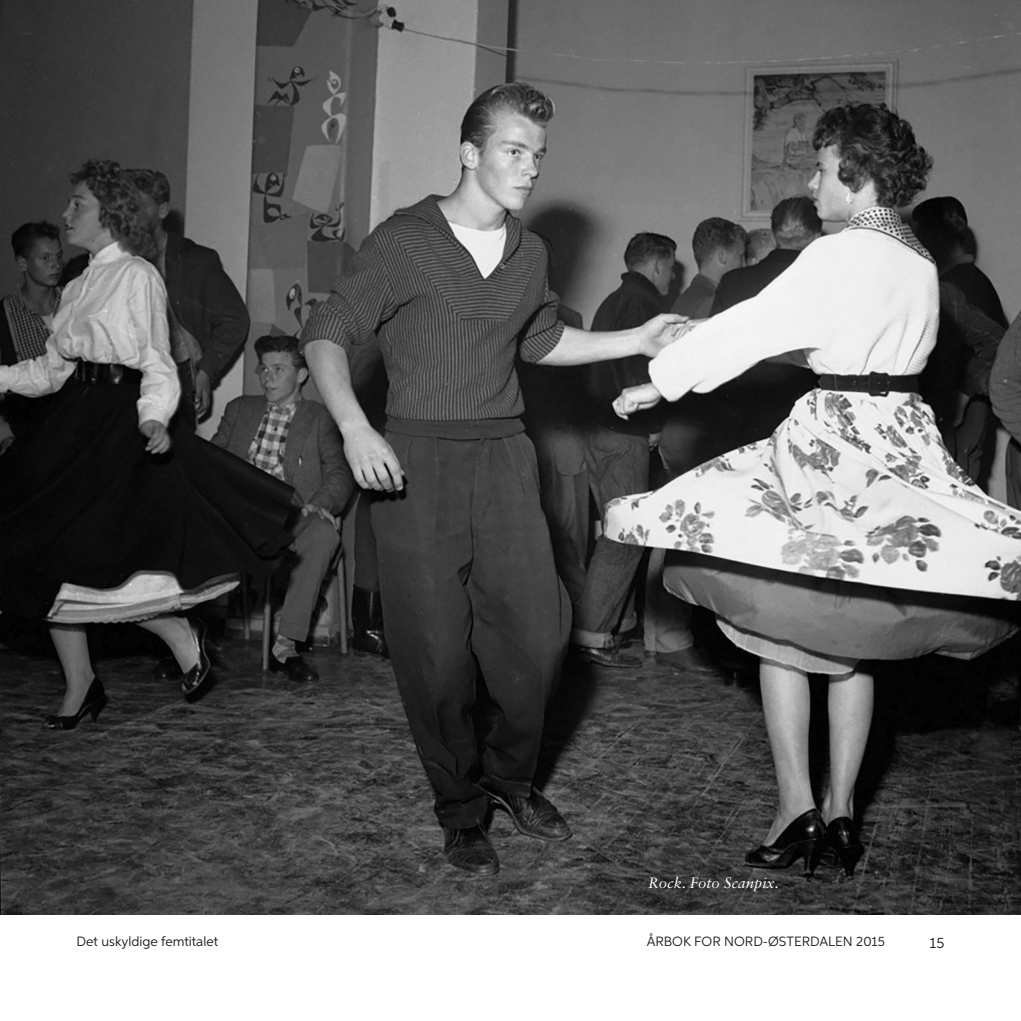
<style>
.page{position:relative;width:1021px;height:1021px;background:#fff}
.page>*{position:absolute;margin:0;border:0;box-sizing:border-box;transform-origin:0 0}
.t1{font:italic 15px "Sabon LT Std";color:#fff}
.t2{font:15px "Aspira";color:#231f20}
.t3{font:13.5px "Aspira";color:#231f20}
</style>
<div class="page">
<img style="left:0;top:0;width:1020px;height:914px">
<p class="t1" style="left:648px;top:876px;width:132px">Rock. Foto Scanpix.</p>
<p class="t3" style="left:77px;top:936px;width:143px">Det uskyldige femtitalet</p>
<p class="t3" style="left:646px;top:936px;width:240px">ÅRBOK FOR NORD-ØSTERDALEN 2015</p>
<p class="t2" style="left:929px;top:936px;width:16px">15</p>
</div>
